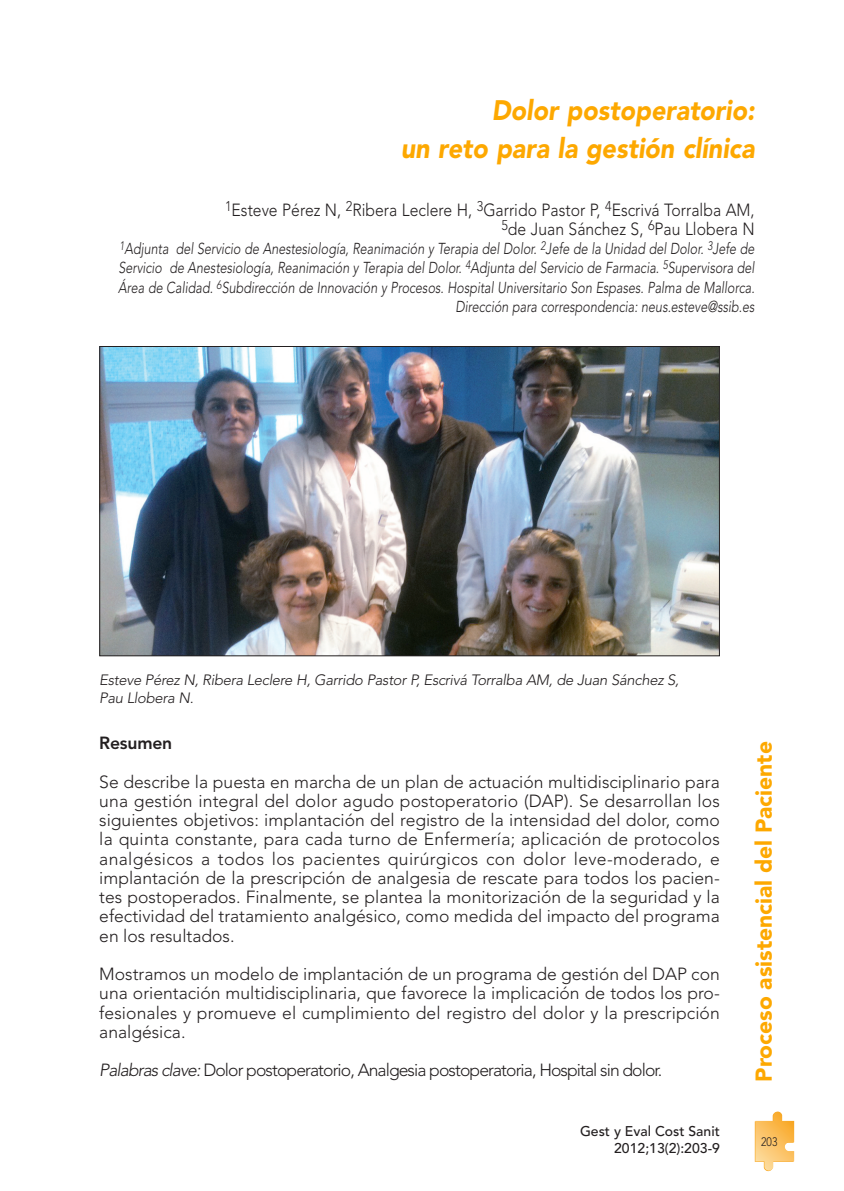
<style>
.page{position:relative;width:844px;height:1191px;background:#fff}
.page>*{position:absolute;margin:0;border:0;box-sizing:border-box;transform-origin:0 0}
.t1{font:italic 900 28px/37.4px "Avenir";color:#fda800;text-align:right;scale:.9 1}
.t2{font:900 22.75px "Avenir";color:#fda800}
.t3{font:300 17.5px/19.2px "Avenir";color:#231f20;text-align:justify}
.t4{font:300 17.5px/19.2px "Avenir";color:#231f20;text-align:right;scale:.9 1}
.t5{font:300 17.5px "Avenir";letter-spacing:-.05em;color:#231f20}
.t6{font:800 17.5px "Avenir";letter-spacing:-.01em;color:#231f20}
.t7{font:italic 300 15.75px/19.2px "Avenir";color:#231f20;text-align:right;scale:.8 1}
.t8{font:italic 300 14.88px/17.8px "Avenir";letter-spacing:-.02em;color:#231f20}
.t9{font:500 14px/17.5px "Avenir";color:#231f20;text-align:right}
.t10{font:300 12.25px "Avenir";color:#231f20;scale:.85 1}
.s1{font-style:italic}
</style>
<div class="page">
<svg style="left:754px;top:1111px;width:40px;height:60px"></svg>
<img style="left:101px;top:348px;width:616px;height:306px">
<h1 class="t1" style="left:400px;top:94px;width:394px">Dolor postoperatorio:<br>un reto para la gestión clínica</h1>
<p class="t4" style="left:225px;top:201px;width:589px"><sup>1</sup>Esteve Pérez N, <sup>2</sup>Ribera Leclere H, <sup>3</sup>Garrido Pastor P, <sup>4</sup>Escrivá Torralba AM,<br><sup>5</sup>de Juan Sánchez S, <sup>6</sup>Pau Llobera N</p>
<p class="t7" style="left:118px;top:240px;width:796px"><sup>1</sup>Adjunta del Servicio de Anestesiología, Reanimación y Terapia del Dolor. <sup>2</sup>Jefe de la Unidad del Dolor. <sup>3</sup>Jefe de Servicio de Anestesiología, Reanimación y Terapia del Dolor. <sup>4</sup>Adjunta del Servicio de Farmacia. <sup>5</sup>Supervisora del Área de Calidad. <sup>6</sup>Subdirección de Innovación y Procesos. Hospital Universitario Son Espases. Palma de Mallorca.<br>Dirección para correspondencia: neus.esteve@ssib.es</p>
<p class="t8" style="left:99px;top:672px;width:581px">Esteve Pérez N, Ribera Leclere H, Garrido Pastor P, Escrivá Torralba AM, de Juan Sánchez S,<br>Pau Llobera N.</p>
<p class="t6" style="left:99px;top:736px;width:74px">Resumen</p>
<p class="t3" style="left:99px;top:773px;width:622px">Se describe la puesta en marcha de un plan de actuación multidisciplinario para una gestión integral del dolor agudo postoperatorio (DAP). Se desarrollan los siguientes objetivos: implantación del registro de la intensidad del dolor, como la quinta constante, para cada turno de Enfermería; aplicación de protocolos analgésicos a todos los pacientes quirúrgicos con dolor leve-moderado, e implantación de la prescripción de analgesia de rescate para todos los pacien&shy;tes postoperados. Finalmente, se plantea la monitorización de la seguridad y la efectividad del tratamiento analgésico, como medida del impacto del programa en los resultados.</p>
<p class="t3" style="left:99px;top:966px;width:622px">Mostramos un modelo de implantación de un programa de gestión del DAP con una orientación multidisciplinaria, que favorece la implicación de todos los pro&shy;fesionales y promueve el cumplimiento del registro del dolor y la prescripción analgésica.</p>
<p class="t5" style="left:99px;top:1063px;width:564px"><span class="s1">Palabras clave:</span> Dolor postoperatorio, Analgesia postoperatoria, Hospital sin dolor.</p>
<h2 class="t2" style="left:754px;top:1081px;width:342px;rotate:-90deg">Proceso asistencial del Paciente</h2>
<p class="t9" style="left:580px;top:1123px;width:141px">Gest y Eval Cost Sanit<br>2012;13(2):203-9</p>
<p class="t10" style="left:761px;top:1136px;width:21px">203</p>
</div>
